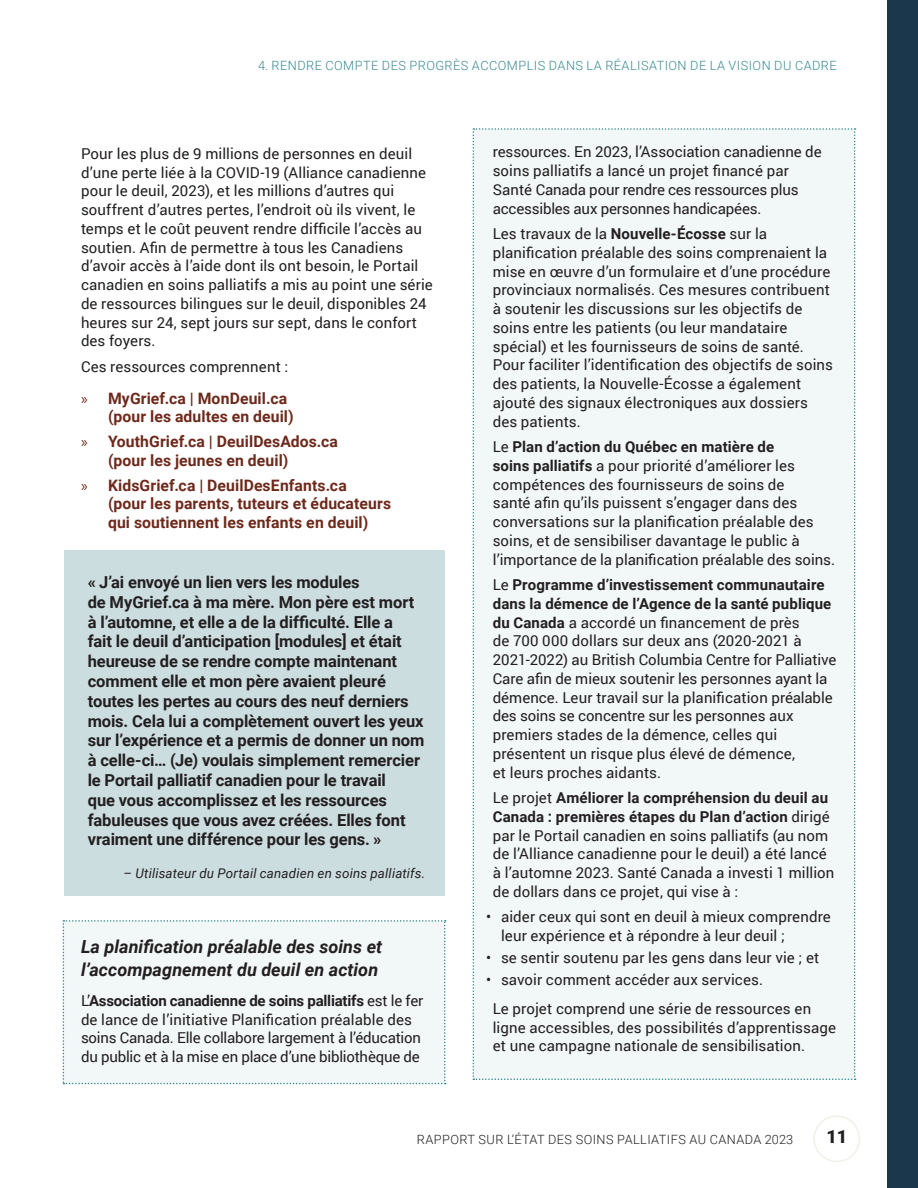
<style>
.page{position:relative;width:918px;height:1188px;background:#fff}
.page>*{position:absolute;margin:0;border:0;box-sizing:border-box;transform-origin:0 0}
.Body{font:italic 700 18px/22.5px "Roboto";color:#231f20}
.t1{font:900 18px "Roboto";color:#231f20}
.Intense_Quote{font:700 16.5px/19.8px "Roboto";letter-spacing:-.005em;color:#231f20}
.t2{font:700 15.75px/18.3px "Roboto";letter-spacing:.005em;color:#6e291b}
.Body-2{font:15px/18.8px "Roboto";letter-spacing:.005em;color:#231f20}
.Attribution{font:italic 13.35px "Roboto";letter-spacing:.01em;color:#231f20}
.t3{font:300 12.75px "Roboto";color:#398a94}
.t4{font:300 12.75px "Roboto";letter-spacing:.035em;color:#231f20}
.s1{font-family:"Myriad Pro";font-weight:400}
.s2{font-weight:700}
</style>
<div class="page">
<div style="left:63px;top:920px;width:383px;height:164px;background:#f2f7f7"></div>
<div style="left:473px;top:128px;width:383px;height:952px;background:#f2f7f7"></div>
<div style="left:64px;top:550px;width:382px;height:346px;background:#ccdde0"></div>
<div style="left:888px;top:0;width:30px;height:1188px;background:#1a374b"></div>
<div style="left:813px;top:1115px;width:47px;height:47px;border:2px solid #f1f0e8;border-radius:50%"></div>
<p class="t3" style="left:258px;top:57px;width:32px">4. RENDRE</p>
<p class="t3" style="left:326px;top:57px;width:10px">COMPTE</p>
<p class="t3" style="left:382px;top:57px;width:9px">DES</p>
<p class="t3" style="left:410px;top:57px;width:10px">PROGRÈS</p>
<p class="t3" style="left:472px;top:57px;width:10px">ACCOMPLIS</p>
<p class="t3" style="left:549px;top:57px;width:10px">DANS</p>
<p class="t3" style="left:587px;top:57px;width:27px">LA RÉALISATION</p>
<p class="t3" style="left:690px;top:57px;width:54px">DE LA VISION</p>
<p class="t3" style="left:774px;top:57px;width:39px">DU CADRE</p>
<p class="Body-2" style="left:81px;top:144px;width:353px">Pour les plus de 9 millions de personnes en deuil d’une perte liée à la COVID-19 (Alliance canadienne pour le deuil, 2023), et les millions d’autres qui souffrent d’autres pertes, l’endroit où ils vivent, le temps et le coût peuvent rendre difficile l’accès au soutien. Afin de permettre à tous les Canadiens d’avoir accès à l’aide dont ils ont besoin, le Portail canadien en soins palliatifs a mis au point une série de ressources bilingues sur le deuil, disponibles 24 heures sur 24, sept jours sur sept, dans le confort des foyers.</p>
<p class="Body-2" style="left:81px;top:357px;width:209px">Ces ressources comprennent :</p>
<p class="t2" style="left:108px;top:389px;width:187px;text-indent:-27px"><span class="s1">»</span> MyGrief.ca | MonDeuil.ca (pour les adultes en deuil)</p>
<p class="t2" style="left:108px;top:432px;width:232px;text-indent:-27px"><span class="s1">»</span> YouthGrief.ca | DeuilDesAdos.ca (pour les jeunes en deuil)</p>
<p class="t2" style="left:108px;top:475px;width:285px;text-indent:-27px"><span class="s1">»</span> KidsGrief.ca | DeuilDesEnfants.ca<br>(pour les parents, tuteurs et éducateurs qui soutiennent les enfants en deuil)</p>
<p class="Intense_Quote" style="left:88px;top:572px;width:338px">« J’ai envoyé un lien vers les modules<br>de MyGrief.ca à ma mère. Mon père est mort à l’automne, et elle a de la difficulté. Elle a<br>fait le deuil d’anticipation [modules] et était heureuse de se rendre compte maintenant comment elle et mon père avaient pleuré toutes les pertes au cours des neuf derniers mois. Cela lui a complètement ouvert les yeux sur l’expérience et a permis de donner un nom à celle-ci… (Je) voulais simplement remercier le Portail palliatif canadien pour le travail<br>que vous accomplissez et les ressources fabuleuses que vous avez créées. Elles font vraiment une différence pour les gens. »</p>
<p class="Attribution" style="left:124px;top:864px;width:303px">– Utilisateur du Portail canadien en soins palliatifs.</p>
<p class="Body" style="left:81px;top:935px;width:303px">La planification préalable des soins et l’accompagnement du deuil en action</p>
<p class="Body-2" style="left:81px;top:991px;width:344px">L’<span class="s2">Association canadienne de soins palliatifs</span> est le fer de lance de l’initiative Planification préalable des soins Canada. Elle collabore largement à l’éducation du public et à la mise en place d’une bibliothèque de</p>
<p class="Body-2" style="left:493px;top:142px;width:330px">ressources. En 2023, l’Association canadienne de soins palliatifs a lancé un projet financé par Santé Canada pour rendre ces ressources plus accessibles aux personnes handicapées.</p>
<p class="Body-2" style="left:493px;top:224px;width:342px">Les travaux de la <span class="s2">Nouvelle-Écosse</span> sur la planification préalable des soins comprenaient la mise en œuvre d’un formulaire et d’une procédure provinciaux normalisés. Ces mesures contribuent à soutenir les discussions sur les objectifs de soins entre les patients (ou leur mandataire spécial) et les fournisseurs de soins de santé.<br>Pour faciliter l’identification des objectifs de soins des patients, la Nouvelle-Écosse a également ajouté des signaux électroniques aux dossiers des patients.</p>
<p class="Body-2" style="left:493px;top:437px;width:344px">Le <span class="s2">Plan d’action du Québec en matière de<br>soins palliatifs</span> a pour priorité d’améliorer les compétences des fournisseurs de soins de<br>santé afin qu’ils puissent s’engager dans des conversations sur la planification préalable des soins, et de sensibiliser davantage le public à l’importance de la planification préalable des soins.</p>
<p class="Body-2" style="left:493px;top:575px;width:345px">Le <span class="s2">Programme d’investissement communautaire dans la démence de l’Agence de la santé publique du Canada</span> a accordé un financement de près<br>de 700 000 dollars sur deux ans (2020-2021 à 2021‑2022) au British Columbia Centre for Palliative Care afin de mieux soutenir les personnes ayant la démence. Leur travail sur la planification préalable des soins se concentre sur les personnes aux premiers stades de la démence, celles qui présentent un risque plus élevé de démence,<br>et leurs proches aidants.</p>
<p class="Body-2" style="left:493px;top:788px;width:343px">Le projet <span class="s2">Améliorer la compréhension du deuil au Canada : premières étapes du Plan d’action</span> dirigé par le Portail canadien en soins palliatifs (au nom de l’Alliance canadienne pour le deuil) a été lancé à l’automne 2023. Santé Canada a investi 1 million de dollars dans ce projet, qui vise à :</p>
<p class="Body-2" style="left:501px;top:907px;width:331px;text-indent:-15px">• aider ceux qui sont en deuil à mieux comprendre leur expérience et à répondre à leur deuil ;</p>
<p class="Body-2" style="left:486px;top:948px;width:335px">• se sentir soutenu par les gens dans leur vie ; et</p>
<p class="Body-2" style="left:486px;top:970px;width:279px">• savoir comment accéder aux services.</p>
<p class="Body-2" style="left:493px;top:999px;width:345px">Le projet comprend une série de ressources en ligne accessibles, des possibilités d’apprentissage et une campagne nationale de sensibilisation.</p>
<p class="t4" style="left:417px;top:1131px;width:378px">RAPPORT SUR L’ÉTAT DES SOINS PALLIATIFS AU CANADA 2023</p>
<p class="t1" style="left:826px;top:1124px;width:22px">11</p>
</div>
